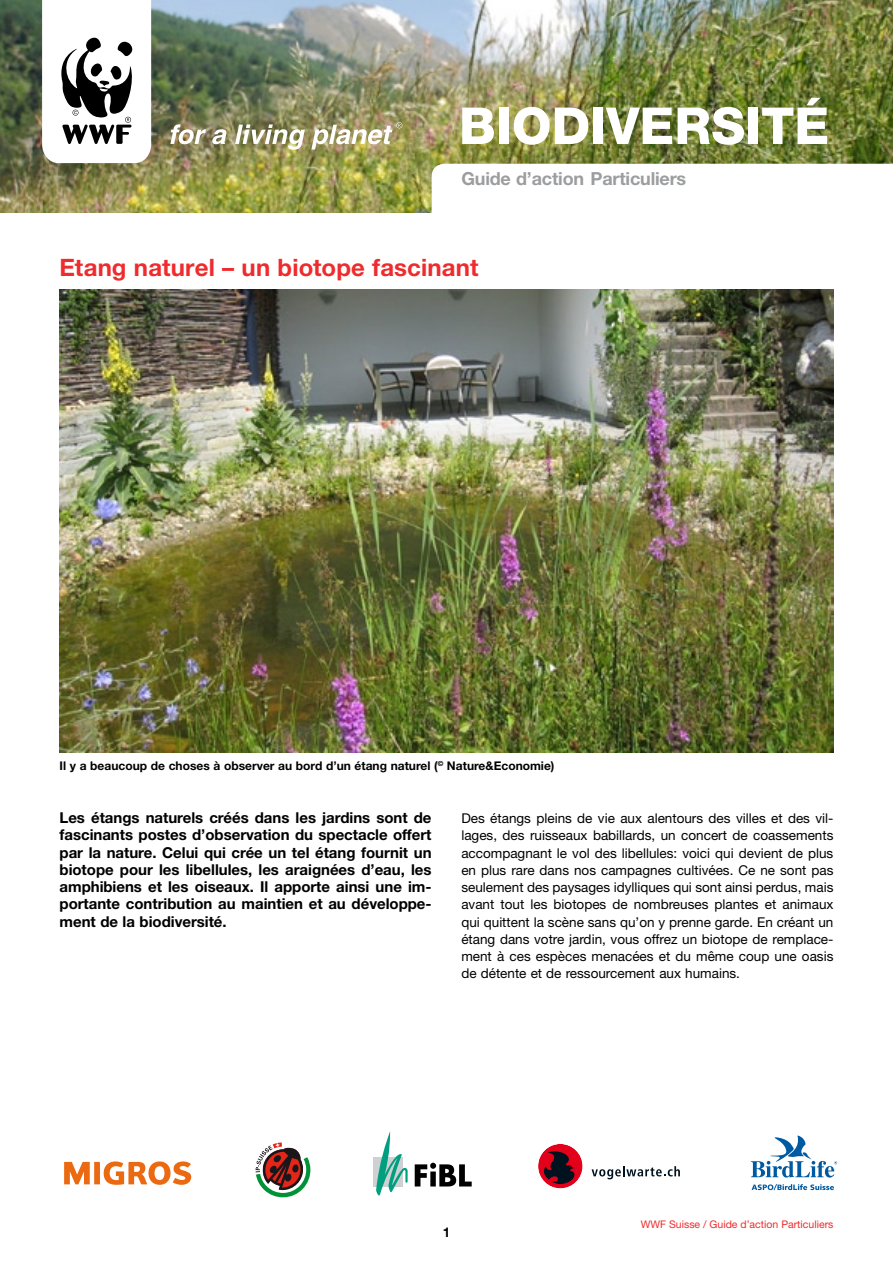
<style>
.page{position:relative;width:893px;height:1263px;background:#fff}
.page>*{position:absolute;margin:0;border:0;box-sizing:border-box;transform-origin:0 0}
.t1{font:800 51px "Helvetica Neue LT Std";color:#fff}
.t2{font:700 24px "Helvetica Neue LT Std";letter-spacing:.005em;color:#ef2b2d}
.t3{font:700 18px "Helvetica Neue LT Std";letter-spacing:-.01em;color:#9c9d9f}
.t4{font:700 15px/17.2px "Helvetica Neue LT Std";color:#000;text-align:justify}
.t5{font:13.5px/17.2px "Helvetica Neue LT Std";color:#000;text-align:justify}
.t6{font:700 13.5px "Helvetica Neue LT Std";color:#000}
.t7{font:700 12px "Helvetica Neue LT Std";color:#000}
.t8{font:10.5px "Helvetica Neue LT Std";color:#ef2b2d}
</style>
<div class="page">
<img style="left:0;top:0;width:893px;height:213px">
<svg style="left:432px;top:164px;width:461px;height:49px"></svg>
<svg style="left:170px;top:124px;width:36px;height:20px"></svg>
<svg style="left:212px;top:129px;width:15px;height:15px"></svg>
<svg style="left:235px;top:124px;width:70px;height:26px"></svg>
<svg style="left:311px;top:122px;width:91px;height:27px"></svg>
<svg style="left:42px;top:0;width:109px;height:163px"></svg>
<img style="left:60px;top:289px;width:774px;height:464px">
<svg style="left:64px;top:1161px;width:127px;height:24px"></svg>
<svg style="left:256px;top:1142px;width:54px;height:55px"></svg>
<div style="left:373px;top:1157px;width:29px;height:29px;background:#cfd0d2"></div>
<svg style="left:376px;top:1131px;width:32px;height:64px"></svg>
<svg style="left:415px;top:1163px;width:57px;height:23px"></svg>
<svg style="left:751px;top:1135px;width:86px;height:42px"></svg>
<svg style="left:752px;top:1184px;width:82px;height:6px"></svg>
<svg style="left:592px;top:1166px;width:88px;height:13px"></svg>
<div style="left:538px;top:1144px;width:45px;height:44px;background:#e2001a;border-radius:50%"></div>
<svg style="left:544px;top:1149px;width:31px;height:35px"></svg>
<h1 class="t1" style="left:459px;top:95px;width:372px">BIODIVERSITÉ</h1>
<h3 class="t3" style="left:461px;top:168px;width:226px">Guide d’action Particuliers</h3>
<h2 class="t2" style="left:60px;top:253px;width:420px">Etang naturel – un biotope fascinant</h2>
<p class="t7" style="left:60px;top:758px;width:496px">Il y a beaucoup de choses à observer au bord d’un étang naturel (<sup>©</sup> Nature&amp;Economie)</p>
<p class="t4" style="left:60px;top:809px;width:374px">Les étangs naturels créés dans les jardins sont de fascinants postes d’observation du spectacle offert par la nature. Celui qui crée un tel étang fournit un biotope pour les libellules, les araignées d’eau, les amphibiens et les oiseaux. Il apporte ainsi une im&shy;portante contribution au maintien et au développe&shy;ment de la biodiversité.</p>
<p class="t5" style="left:461px;top:809px;width:374px">Des étangs pleins de vie aux alentours des villes et des vil&shy;lages, des ruisseaux babillards, un concert de coassements accompagnant le vol des libellules: voici qui devient de plus en plus rare dans nos campagnes cultivées. Ce ne sont pas seulement des paysages idylliques qui sont ainsi perdus, mais avant tout les biotopes de nombreuses plantes et animaux qui quittent la scène sans qu’on y prenne garde. En créant un étang dans votre jardin, vous offrez un biotope de remplace&shy;ment à ces espèces menacées et du même coup une oasis de détente et de ressourcement aux humains.</p>
<p class="t6" style="left:443px;top:1224px;width:9px">1</p>
<p class="t8" style="left:641px;top:1218px;width:194px">WWF Suisse / Guide d’action Particuliers</p>
</div>
